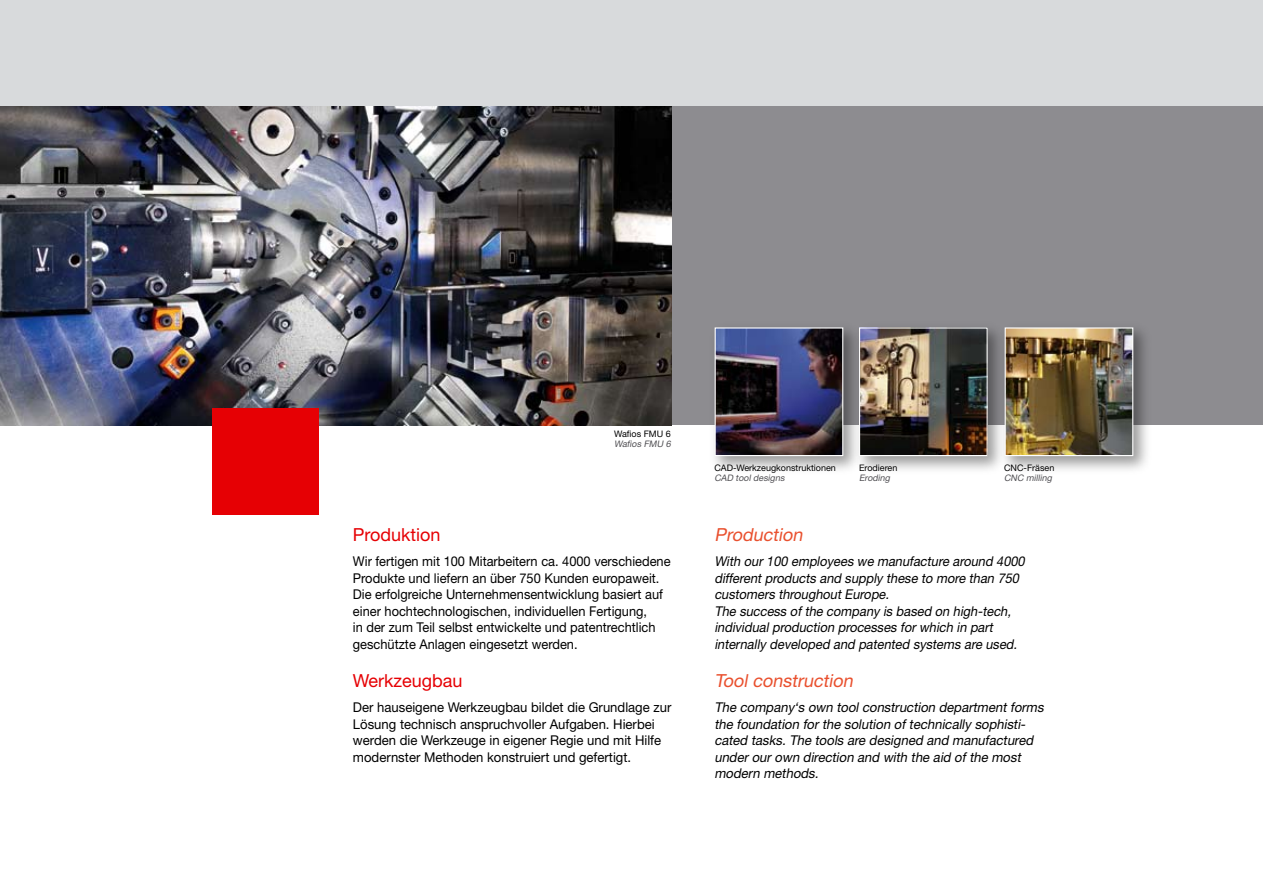
<style>
.page{position:relative;width:1263px;height:893px;background:#fff}
.page>*{position:absolute;margin:0;border:0;box-sizing:border-box;transform-origin:0 0}
.t1{font:italic 18px "Helvetica Neue LT";color:#e9502e}
.t2{font:18px "Helvetica Neue LT";color:#e60004}
.t3{font:13.5px/16.5px "Helvetica Neue LT";color:#000;scale:.95 1}
.t4{font:italic 13.5px/16.5px "Helvetica Neue LT";color:#000;scale:.95 1}
.t5{font:italic 13.5px/16.5px "Helvetica Neue LT";color:#000}
.t6{font:13.5px/16.5px "Helvetica Neue LT";color:#000}
.t7{font:9px "Helvetica Neue LT";color:#000}
.t8{font:italic 9px "Helvetica Neue LT";color:#504f53}
</style>
<div class="page">
<div style="left:0;top:0;width:1263px;height:106px;background:#d8dadc"></div>
<div style="left:0;top:106px;width:1263px;height:319px;background:#8d8c90"></div>
<img style="left:0;top:106px;width:672px;height:319px">
<div style="left:213px;top:408px;width:106px;height:106px;background:#e60004"></div>
<div style="left:853px;top:322px;width:154px;height:153px;background:#000;opacity:.4"></div>
<img style="left:862px;top:329px;width:124px;height:125px">
<div style="left:859px;top:327px;width:129px;height:129px;border:1px solid #fff"></div>
<div style="left:999px;top:322px;width:153px;height:153px;background:#000;opacity:.4"></div>
<img style="left:1007px;top:329px;width:124px;height:125px">
<div style="left:1005px;top:327px;width:128px;height:129px;border:1px solid #fff"></div>
<div style="left:709px;top:322px;width:153px;height:153px;background:#000;opacity:.4"></div>
<img style="left:717px;top:329px;width:124px;height:125px">
<div style="left:715px;top:327px;width:128px;height:129px;border:1px solid #fff"></div>
<p class="t7" style="left:614px;top:428px;width:58px">Wafios FMU 6</p>
<p class="t8" style="left:614px;top:438px;width:60px">Wafios FMU 6</p>
<h1 class="t2" style="left:353px;top:524px;width:89px">Produktion</h1>
<p class="t3" style="left:353px;top:553px;width:336px">Wir fertigen mit 100 Mitarbeitern ca. 4000 verschiedene Produkte und liefern an über 750 Kunden europaweit.<br>Die erfolgreiche Unternehmensentwicklung basiert auf einer hochtechnologischen, individuellen Fertigung,<br>in der zum Teil selbst entwickelte und patentrechtlich geschützte Anlagen eingesetzt werden.</p>
<h1 class="t2" style="left:353px;top:670px;width:111px">Werkzeugbau</h1>
<p class="t6" style="left:353px;top:699px;width:320px">Der hauseigene Werkzeugbau bildet die Grundlage zur Lösung technisch anspruchvoller Aufgaben. Hierbei werden die Werkzeuge in eigener Regie und mit Hilfe modernster Methoden konstruiert und gefertigt.</p>
<p class="t7" style="left:714px;top:462px;width:123px">CAD-Werkzeugkonstruktionen</p>
<p class="t8" style="left:714px;top:472px;width:74px">CAD tool designs</p>
<p class="t7" style="left:859px;top:462px;width:40px">Erodieren</p>
<p class="t8" style="left:859px;top:472px;width:34px">Eroding</p>
<p class="t7" style="left:1004px;top:462px;width:52px">CNC-Fräsen</p>
<p class="t8" style="left:1004px;top:472px;width:51px">CNC milling</p>
<h1 class="t1" style="left:714px;top:524px;width:93px">Production</h1>
<p class="t4" style="left:714px;top:553px;width:331px">With our 100 employees we manufacture around 4000 different products and supply these to more than 750 customers throughout Europe.<br>The success of the company is based on high-tech, individual production processes for which in part internally developed and patented systems are used.</p>
<h1 class="t1" style="left:714px;top:670px;width:144px">Tool construction</h1>
<p class="t5" style="left:714px;top:699px;width:333px">The company ‘s own tool construction department forms the foundation for the solution of technically sophisti&shy;cated tasks. The tools are designed and manufactured under our own direction and with the aid of the most modern methods.</p>
</div>
